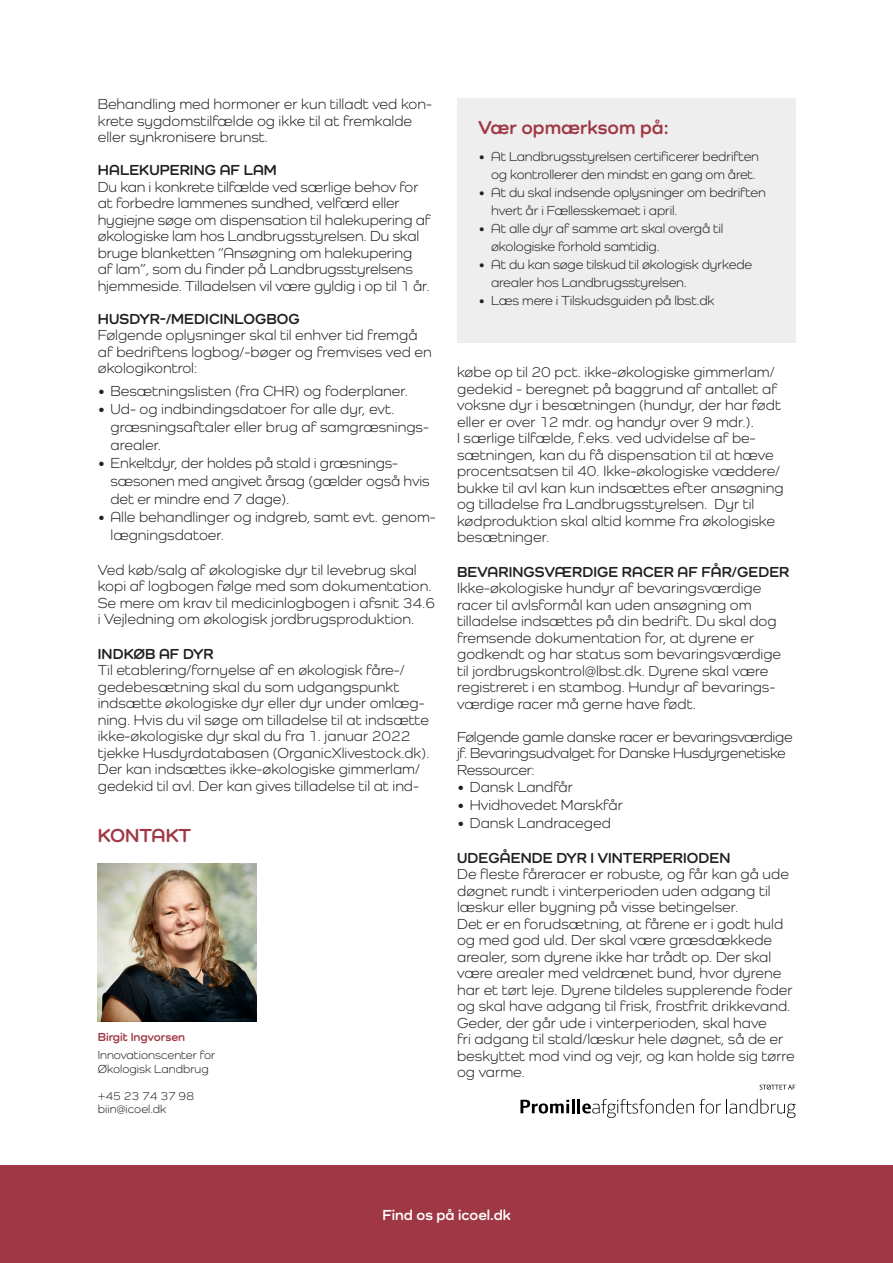
<style>
.page{position:relative;width:893px;height:1263px;background:#fff}
.page>*{position:absolute;margin:0;border:0;box-sizing:border-box;transform-origin:0 0}
.Mellemrubrik{font:700 19.5px "Como";color:#9f3844}
.brød{font:15px/16.5px "Como";color:#231f20}
.Mellemrubrik_sort{font:700 15px "Como";letter-spacing:.01em;color:#231f20}
.brød-2{font:15px/16.5px "Como";letter-spacing:-.02em;color:#231f20}
.brød-3{font:700 15px "Como";color:#fff}
.t1{font:13.5px/18px "Como";letter-spacing:-.01em;color:#231f20}
.brød-4{font:12px/13.5px "Como";color:#231f20}
.brød-5{font:700 12px "Como";color:#9f3844}
</style>
<div class="page">
<div style="left:0;top:1165px;width:893px;height:98px;background:#9f3844"></div>
<img style="left:98px;top:863px;width:158px;height:158px">
<div style="left:457px;top:98px;width:338px;height:244px;background:#eeeeef"></div>
<svg style="left:520px;top:1100px;width:49px;height:13px"></svg>
<hr style="left:572px;top:1099px;width:3px;height:14px;background:#000">
<hr style="left:577px;top:1099px;width:3px;height:14px;background:#000">
<svg style="left:582px;top:1099px;width:214px;height:19px"></svg>
<svg style="left:760px;top:1084px;width:36px;height:6px"></svg>
<p class="brød" style="left:98px;top:96px;width:336px">Behandling med hormoner er kun tilladt ved kon&shy;krete sygdomstilfælde og ikke til at fremkalde eller synkronisere brunst.</p>
<p class="Mellemrubrik_sort" style="left:98px;top:161px;width:181px">HALEKUPERING AF LAM</p>
<p class="brød" style="left:98px;top:178px;width:334px">Du kan i konkrete tilfælde ved særlige behov for at forbedre lammenes sundhed, velfærd eller hygiejne søge om dispensation til halekupering af økologiske lam hos Landbrugsstyrelsen. Du skal bruge blanketten “Ansøgning om halekupering af lam”, som du finder på Landbrugsstyrelsens hjemmeside. Tilladelsen vil være gyldig i op til 1 år.</p>
<p class="Mellemrubrik_sort" style="left:98px;top:310px;width:203px">HUSDYR-/MEDICINLOGBOG</p>
<p class="brød" style="left:98px;top:327px;width:335px">Følgende oplysninger skal til enhver tid fremgå af bedriftens logbog/-bøger og fremvises ved en økologikontrol:</p>
<p class="brød" style="left:98px;top:382px;width:312px">• Besætningslisten (fra CHR) og foderplaner.</p>
<p class="brød" style="left:111px;top:400px;width:320px;line-height:18px;text-indent:-13px">• Ud- og indbindingsdatoer for alle dyr, evt. græsningsaftaler eller brug af samgræsnings&shy;arealer.</p>
<p class="brød" style="left:111px;top:454px;width:320px;line-height:18px;text-indent:-13px">• Enkeltdyr, der holdes på stald i græsnings&shy;sæsonen med angivet årsag (gælder også hvis det er mindre end 7 dage).</p>
<p class="brød" style="left:111px;top:508px;width:327px;line-height:18px;text-indent:-13px">• Alle behandlinger og indgreb, samt evt. genom&shy;lægningsdatoer.</p>
<p class="brød" style="left:98px;top:561px;width:339px">Ved køb/salg af økologiske dyr til levebrug skal kopi af logbogen følge med som dokumentation.<br>Se mere om krav til medicinlogbogen i afsnit 34.6 i Vejledning om økologisk jordbrugsproduktion.</p>
<p class="Mellemrubrik_sort" style="left:98px;top:644px;width:117px">INDKØB AF DYR</p>
<p class="brød" style="left:98px;top:661px;width:333px">Til etablering/fornyelse af en økologisk fåre-/ gedebesætning skal du som udgangspunkt indsætte økologiske dyr eller dyr under omlæg&shy;ning. Hvis du vil søge om tilladelse til at indsætte ikke-økologiske dyr skal du fra 1. januar 2022 tjekke Husdyrdatabasen (OrganicXlivestock.dk).<br>Der kan indsættes ikke-økologiske gimmerlam/ gedekid til avl. Der kan gives tilladelse til at ind-</p>
<p class="Mellemrubrik" style="left:98px;top:823px;width:95px">KONTAKT</p>
<p class="brød-5" style="left:98px;top:1030px;width:89px">Birgit Ingvorsen</p>
<p class="brød-4" style="left:98px;top:1048px;width:119px">Innovationscenter for<br>Økologisk Landbrug</p>
<p class="brød-4" style="left:98px;top:1089px;width:98px">+45 23 74 37 98</p>
<p class="brød-4" style="left:98px;top:1102px;width:70px">biin@icoel.dk</p>
<p class="Mellemrubrik" style="left:478px;top:116px;width:192px">Vær opmærksom på:</p>
<p class="t1" style="left:478px;top:147px;width:282px;text-align:right">• At Landbrugsstyrelsen certificerer bedriften og kontrollerer den mindst en gang om året.</p>
<p class="t1" style="left:491px;top:183px;width:276px;text-indent:-13px">• At du skal indsende oplysninger om bedriften hvert år i Fællesskemaet i april.</p>
<p class="t1" style="left:491px;top:219px;width:234px;text-indent:-13px">• At alle dyr af samme art skal overgå til økologiske forhold samtidig.</p>
<p class="t1" style="left:491px;top:255px;width:263px;text-indent:-13px">• At du kan søge tilskud til økologisk dyrkede arealer hos Landbrugsstyrelsen.</p>
<p class="t1" style="left:478px;top:291px;width:238px">• Læs mere i Tilskudsguiden på lbst.dk</p>
<p class="brød" style="left:457px;top:364px;width:325px">købe op til 20 pct. ikke-økologiske gimmerlam/ gedekid - beregnet på baggrund af antallet af voksne dyr i besætningen (hundyr, der har født eller er over 12 mdr. og handyr over 9 mdr.).</p>
<p class="brød" style="left:457px;top:430px;width:328px">I særlige tilfælde, f.eks. ved udvidelse af be&shy;sætningen, kan du få dispensation til at hæve procentsatsen til 40. Ikke-økologiske væddere/ bukke til avl kan kun indsættes efter ansøgning og tilladelse fra Landbrugsstyrelsen. Dyr til kødproduktion skal altid komme fra økologiske besætninger.</p>
<p class="Mellemrubrik_sort" style="left:457px;top:562px;width:334px">BEVARINGSVÆRDIGE RACER AF FÅR/GEDER</p>
<p class="brød" style="left:457px;top:580px;width:326px">Ikke-økologiske hundyr af bevaringsværdige racer til avlsformål kan uden ansøgning om tilladelse indsættes på din bedrift. Du skal dog fremsende dokumentation for, at dyrene er godkendt og har status som bevaringsværdige til jordbrugskontrol@lbst.dk. Dyrene skal være registreret i en stambog. Hundyr af bevarings&shy;værdige racer må gerne have født.</p>
<p class="brød-2" style="left:457px;top:728px;width:337px">Følgende gamle danske racer er bevaringsværdige jf. Bevaringsudvalget for Danske Husdyrgenetiske<br>Ressourcer:</p>
<p class="brød" style="left:457px;top:778px;width:117px">• Dansk Landfår</p>
<p class="brød" style="left:457px;top:796px;width:167px">• Hvidhovedet Marskfår</p>
<p class="brød" style="left:457px;top:814px;width:155px">• Dansk Landraceged</p>
<p class="Mellemrubrik_sort" style="left:457px;top:848px;width:275px">UDEGÅENDE DYR I VINTERPERIODEN</p>
<p class="brød" style="left:457px;top:865px;width:333px">De fleste fåreracer er robuste, og får kan gå ude døgnet rundt i vinterperioden uden adgang til læskur eller bygning på visse betingelser.</p>
<p class="brød" style="left:457px;top:915px;width:337px">Det er en forudsætning, at fårene er i godt huld og med god uld. Der skal være græsdækkede arealer, som dyrene ikke har trådt op. Der skal være arealer med veldrænet bund, hvor dyrene har et tørt leje. Dyrene tildeles supplerende foder og skal have adgang til frisk, frostfrit drikkevand.</p>
<p class="brød" style="left:457px;top:1014px;width:339px">Geder, der går ude i vinterperioden, skal have<br>fri adgang til stald/læskur hele døgnet, så de er beskyttet mod vind og vejr, og kan holde sig tørre og varme.</p>
<p class="brød-3" style="left:382px;top:1205px;width:130px">Find os på icoel.dk</p>
</div>
